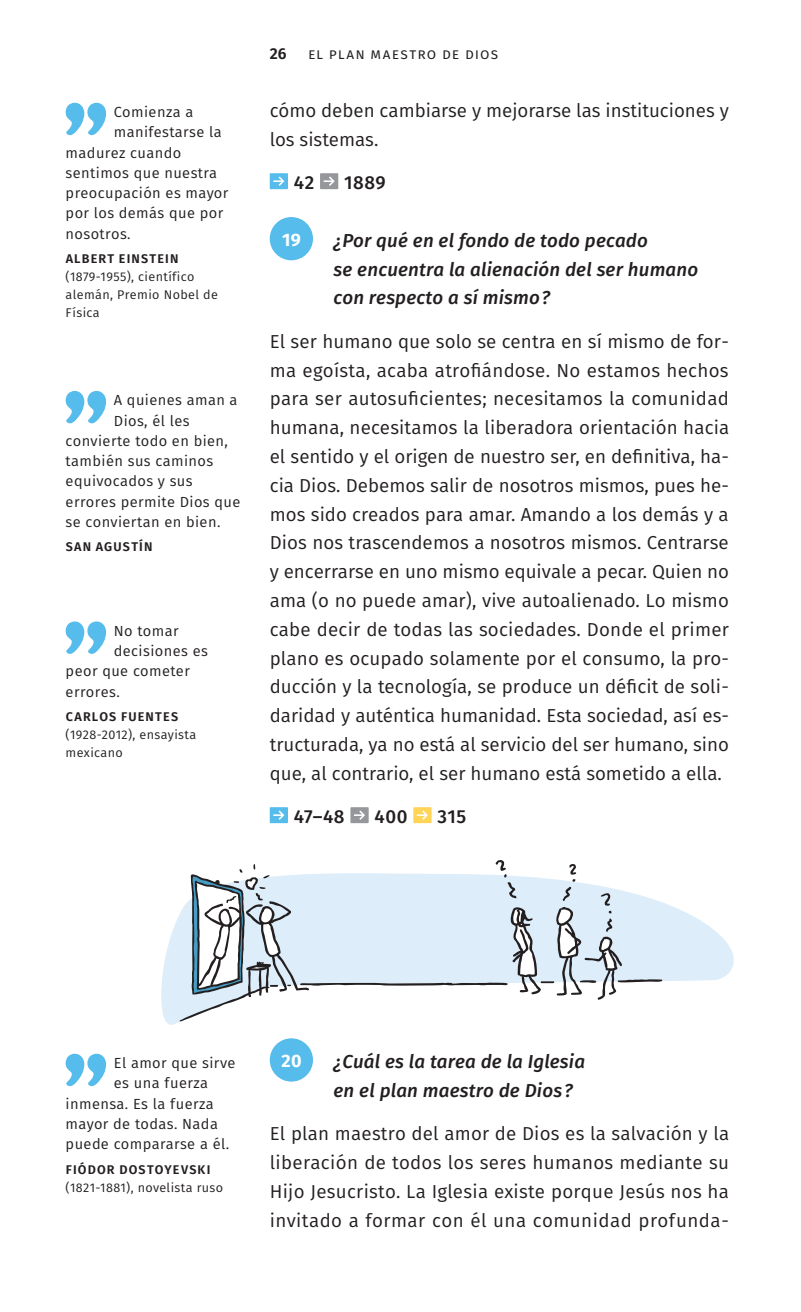
<style>
.page{position:relative;width:801px;height:1312px;background:#fff}
.page>*{position:absolute;margin:0;border:0;box-sizing:border-box;transform-origin:0 0}
.t1{font:500 18.9px "Fira Sans";letter-spacing:.03em;color:#231f20}
.t2{font:18.68px/28.8px "Fira Sans";letter-spacing:.005em;color:#231f20;text-align:justify}
.t3{font:italic 500 18.68px/28.8px "Fira Sans";letter-spacing:.01em;color:#231f20}
.t4{font:700 18px "Fira Sans";color:#fff}
.t5{font:600 15.75px "Fira Sans";color:#231f20}
.t6{font:15.3px "Fira Sans";letter-spacing:.075em;color:#231f20}
.t7{font:14.62px "Fira Sans";letter-spacing:.03em;color:#231f20}
.t8{font:12.6px/18px "Fira Sans";letter-spacing:.03em;color:#231f20}
.t9{font:600 12.6px "Fira Sans";letter-spacing:.09em;color:#231f20}
</style>
<div class="page">
<svg style="left:66px;top:391px;width:40px;height:32px"></svg>
<svg style="left:66px;top:103px;width:40px;height:32px"></svg>
<div style="left:270px;top:173px;width:18px;height:16px;background:#55bceb"></div>
<svg style="left:273px;top:176px;width:11px;height:10px"></svg>
<div style="left:320px;top:173px;width:18px;height:16px;background:#95979a"></div>
<svg style="left:324px;top:176px;width:11px;height:10px"></svg>
<div style="left:270px;top:217px;width:43px;height:43px;background:#55bceb;border-radius:50%"></div>
<div style="left:270px;top:807px;width:18px;height:16px;background:#55bceb"></div>
<svg style="left:273px;top:810px;width:11px;height:9px"></svg>
<div style="left:350px;top:807px;width:19px;height:16px;background:#95979a"></div>
<svg style="left:354px;top:810px;width:11px;height:9px"></svg>
<div style="left:413px;top:807px;width:19px;height:16px;background:#ffd457"></div>
<svg style="left:417px;top:810px;width:11px;height:9px"></svg>
<div style="left:270px;top:1038px;width:43px;height:43px;background:#55bceb;border-radius:50%"></div>
<svg style="left:161px;top:902px;width:573px;height:123px"></svg>
<svg style="left:180px;top:860px;width:482px;height:161px"></svg>
<svg style="left:66px;top:621px;width:40px;height:32px"></svg>
<svg style="left:66px;top:1053px;width:40px;height:32px"></svg>
<p class="t7" style="left:114px;top:105px;width:81px">Comienza a</p>
<p class="t7" style="left:114px;top:125px;width:109px">manifestarse la</p>
<p class="t7" style="left:66px;top:145px;width:117px">madurez cuando</p>
<p class="t7" style="left:66px;top:166px;width:153px">sentimos que nuestra</p>
<p class="t7" style="left:66px;top:186px;width:164px">preocupación es mayor</p>
<p class="t7" style="left:66px;top:206px;width:159px">por los demás que por</p>
<p class="t7" style="left:66px;top:226px;width:67px">nosotros.</p>
<p class="t9" style="left:66px;top:251px;width:114px">ALBERT EINSTEIN</p>
<p class="t8" style="left:66px;top:268px;width:154px">(1879-1955), científico alemán, Premio Nobel de<br>Física</p>
<p class="t7" style="left:114px;top:393px;width:125px">A quienes aman a</p>
<p class="t7" style="left:114px;top:413px;width:77px">Dios, él les</p>
<p class="t7" style="left:66px;top:433px;width:164px">convierte todo en bien,</p>
<p class="t7" style="left:66px;top:454px;width:149px">también sus caminos</p>
<p class="t7" style="left:66px;top:474px;width:129px">equivocados y sus</p>
<p class="t7" style="left:66px;top:494px;width:176px">errores permite Dios que</p>
<p class="t7" style="left:66px;top:514px;width:156px">se conviertan en bien.</p>
<p class="t9" style="left:66px;top:539px;width:88px">SAN AGUSTÍN</p>
<p class="t7" style="left:114px;top:623px;width:66px">No tomar</p>
<p class="t7" style="left:114px;top:644px;width:96px">decisiones es</p>
<p class="t7" style="left:66px;top:664px;width:126px">peor que cometer</p>
<p class="t7" style="left:66px;top:684px;width:56px">errores.</p>
<p class="t9" style="left:66px;top:709px;width:114px">CARLOS FUENTES</p>
<p class="t8" style="left:66px;top:726px;width:132px">(1928-2012), ensayista mexicano</p>
<p class="t5" style="left:270px;top:45px;width:18px">26</p>
<p class="t6" style="left:308px;top:47px;width:192px">el plan maestro de dios</p>
<p class="t2" style="left:270px;top:97px;width:461px">cómo deben cambiarse y mejorarse las instituciones y los sistemas.</p>
<p class="t1" style="left:294px;top:173px;width:22px">42</p>
<p class="t1" style="left:344px;top:173px;width:43px">1889</p>
<p class="t4" style="left:282px;top:227px;width:20px">19</p>
<p class="t3" style="left:334px;top:227px;width:366px">¿Por qué en el fondo de todo pecado<br>se encuentra la alienación del ser humano con respecto a sí mismo?</p>
<p class="t2" style="left:270px;top:328px;width:461px">El ser humano que solo se centra en sí mismo de for&shy;ma egoísta, acaba atrofiándose. No estamos hechos para ser autosuficientes; necesitamos la comunidad humana, necesitamos la liberadora orientación hacia el sentido y el origen de nuestro ser, en definitiva, ha&shy;cia Dios. Debemos salir de nosotros mismos, pues he&shy;mos sido creados para amar. Amando a los demás y a Dios nos trascendemos a nosotros mismos. Centrarse y encerrarse en uno mismo equivale a pecar. Quien no ama (o no puede amar), vive autoalienado. Lo mismo cabe decir de todas las sociedades. Donde el primer plano es ocupado solamente por el consumo, la pro&shy;ducción y la tecnología, se produce un déficit de soli&shy;daridad y auténtica humanidad. Esta sociedad, así es&shy;tructurada, ya no está al servicio del ser humano, sino que, al contrario, el ser humano está sometido a ella.</p>
<p class="t1" style="left:294px;top:807px;width:52px">47–48</p>
<p class="t1" style="left:374px;top:807px;width:34px">400</p>
<p class="t1" style="left:437px;top:807px;width:30px">315</p>
<p class="t7" style="left:114px;top:1055px;width:123px">El amor que sirve</p>
<p class="t7" style="left:114px;top:1076px;width:96px">es una fuerza</p>
<p class="t7" style="left:66px;top:1096px;width:150px">inmensa. Es la fuerza</p>
<p class="t7" style="left:66px;top:1116px;width:154px">mayor de todas. Nada</p>
<p class="t7" style="left:66px;top:1136px;width:165px">puede compararse a él.</p>
<p class="t9" style="left:66px;top:1161px;width:146px">FIÓDOR DOSTOYEVSKI</p>
<p class="t8" style="left:66px;top:1178px;width:159px">(1821-1881), novelista ruso</p>
<p class="t4" style="left:281px;top:1047px;width:22px">20</p>
<p class="t3" style="left:334px;top:1048px;width:253px">¿Cuál es la tarea de la Iglesia en el plan maestro de Dios?</p>
<p class="t2" style="left:270px;top:1120px;width:461px">El plan maestro del amor de Dios es la salvación y la liberación de todos los seres humanos mediante su Hijo Jesucristo. La Iglesia existe porque Jesús nos ha invitado a formar con él una comunidad profunda-</p>
</div>
